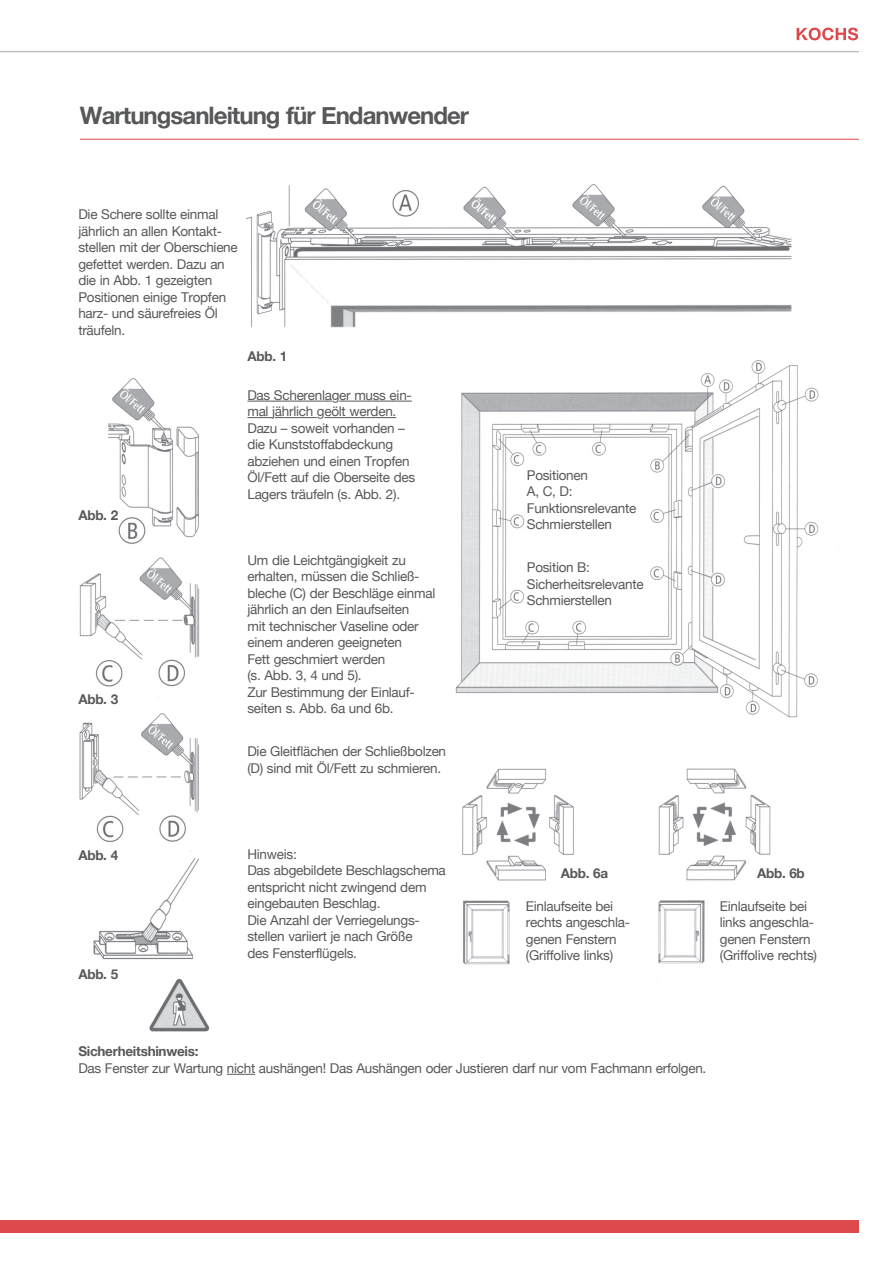
<style>
.page{position:relative;width:893px;height:1263px;background:#fff}
.page>*{position:absolute;margin:0;border:0;box-sizing:border-box;transform-origin:0 0}
.t1{font:700 24px "Helvetica Neue";letter-spacing:-.04em;color:#57585a}
.t2{font:700 18.3px "Frutiger";color:#6c6d70}
.t3{font:300 condensed 14.7px/17.4px "Frutiger";color:#6c6d70;text-align:right}
.t4{font:13.5px/16.5px "Helvetica Neue";letter-spacing:-.02em;color:#57585a}
.t5{font:700 13.5px "Helvetica Neue";letter-spacing:-.02em;color:#57585a}
</style>
<div class="page">
<img style="left:79px;top:184px;width:740px;height:848px">
<div style="left:57px;top:196px;width:50px;height:301px;background:#fff"></div>
<div style="left:66px;top:687px;width:41px;height:20px;background:#fff"></div>
<div style="left:64px;top:841px;width:42px;height:20px;background:#fff"></div>
<div style="left:64px;top:963px;width:63px;height:20px;background:#fff"></div>
<div style="left:78px;top:206px;width:168px;height:150px;background:#fff"></div>
<div style="left:247px;top:348px;width:66px;height:20px;background:#fff"></div>
<div style="left:247px;top:387px;width:168px;height:150px;background:#fff"></div>
<hr style="left:247px;top:401px;width:85px;height:1px;background:#57585a">
<hr style="left:339px;top:401px;width:73px;height:1px;background:#57585a">
<svg style="left:247px;top:417px;width:25px;height:1px"></svg>
<hr style="left:275px;top:417px;width:42px;height:1px;background:#57585a">
<hr style="left:324px;top:417px;width:72px;height:1px;background:#57585a">
<div style="left:247px;top:552px;width:206px;height:422px;background:#fff"></div>
<svg style="left:227px;top:1074px;width:28px;height:1px"></svg>
<div style="left:244px;top:992px;width:592px;height:44px;background:#fff"></div>
<div style="left:78px;top:690px;width:42px;height:18px;background:#fff"></div>
<div style="left:78px;top:846px;width:53px;height:27px;background:#fff"></div>
<div style="left:561px;top:865px;width:57px;height:17px;background:#fff"></div>
<div style="left:757px;top:865px;width:57px;height:17px;background:#fff"></div>
<div style="left:527px;top:467px;width:118px;height:145px;background:#fff"></div>
<div style="left:526px;top:898px;width:119px;height:78px;background:#fff"></div>
<div style="left:720px;top:898px;width:118px;height:78px;background:#fff"></div>
<hr style="left:80px;top:139px;width:779px;height:1px;background:#de494b">
<svg style="left:797px;top:28px;width:61px;height:12px"></svg>
<hr style="left:0;top:51px;width:859px;height:1px;background:#a8a9ad">
<div style="left:0;top:1220px;width:859px;height:13px;background:#de494b"></div>
<h1 class="t1" style="left:80px;top:96px;width:391px">Wartungsanleitung für Endanwender</h1>
<h2 class="t2" style="left:69px;top:112px;width:325px">Wartungsanleitung für Endanwender</h2>
<p class="t4" style="left:78px;top:207px;width:161px">Die Schere sollte einmal jährlich an allen Kontakt&shy;stellen mit der Oberschiene gefettet werden. Dazu an die in Abb. 1 gezeigten<br>Positionen einige Tropfen harz- und säurefreies Öl träufeln.</p>
<p class="t3" style="left:69px;top:260px;width:158px">gefettet werden. Dazu an die</p>
<p class="t5" style="left:78px;top:504px;width:41px">Abb. 2</p>
<p class="t5" style="left:247px;top:345px;width:41px">Abb. 1</p>
<p class="t4" style="left:247px;top:387px;width:169px">Das Scherenlager muss ein&shy;mal jährlich geölt werden.<br>Dazu – soweit vorhanden – die Kunststoffabdeckung abziehen und einen Tropfen<br>Öl/Fett auf die Oberseite des<br>Lagers träufeln (s. Abb. 2).</p>
<p class="t3" style="left:250px;top:480px;width:37px">Öl/Fett</p>
<p class="t5" style="left:78px;top:688px;width:41px">Abb. 3</p>
<p class="t4" style="left:247px;top:552px;width:189px">Um die Leichtgängigkeit zu erhalten, müssen die Schließ&shy;bleche (C) der Beschläge einmal jährlich an den Einlaufseiten<br>mit technischer Vaseline oder einem anderen geeigneten<br>Fett geschmiert werden<br>(s. Abb. 3, 4 und 5).<br>Zur Bestimmung der Einlauf&shy;seiten s. Abb. 6a und 6b.</p>
<p class="t4" style="left:247px;top:744px;width:200px">Die Gleitflächen der Schließbolzen (D) sind mit Öl/Fett zu schmieren.</p>
<p class="t3" style="left:249px;top:588px;width:121px">Beschläge<br>einmal jährlich an den</p>
<p class="t3" style="left:337px;top:767px;width:37px">Öl/Fett</p>
<p class="t5" style="left:78px;top:844px;width:41px">Abb. 4</p>
<p class="t5" style="left:78px;top:963px;width:41px">Abb. 5</p>
<p class="t4" style="left:247px;top:847px;width:200px">Hinweis:<br>Das abgebildete Beschlagschema entspricht nicht zwingend dem eingebauten Beschlag.<br>Die Anzahl der Verriegelungs&shy;stellen variiert je nach Größe<br>des Fensterflügels.</p>
<p class="t4" style="left:527px;top:467px;width:111px">Positionen<br>A, C, D:<br>Funktionsrelevante<br>Schmierstellen</p>
<p class="t4" style="left:527px;top:560px;width:118px">Position B:<br>Sicherheitsrelevante<br>Schmierstellen</p>
<p class="t5" style="left:561px;top:862px;width:49px">Abb. 6a</p>
<p class="t5" style="left:757px;top:862px;width:49px">Abb. 6b</p>
<p class="t4" style="left:526px;top:899px;width:106px">Einlaufseite bei rechts angeschla&shy;genen Fenstern (Griffolive links)</p>
<p class="t4" style="left:720px;top:899px;width:99px">Einlaufseite bei links angeschla&shy;genen Fenstern (Griffolive rechts)</p>
<p class="t5" style="left:78px;top:1041px;width:122px">Sicherheitshinweis:</p>
<p class="t4" style="left:78px;top:1061px;width:629px">Das Fenster zur Wartung nicht aushängen! Das Aushängen oder Justieren darf nur vom Fachmann erfolgen.</p>
</div>
